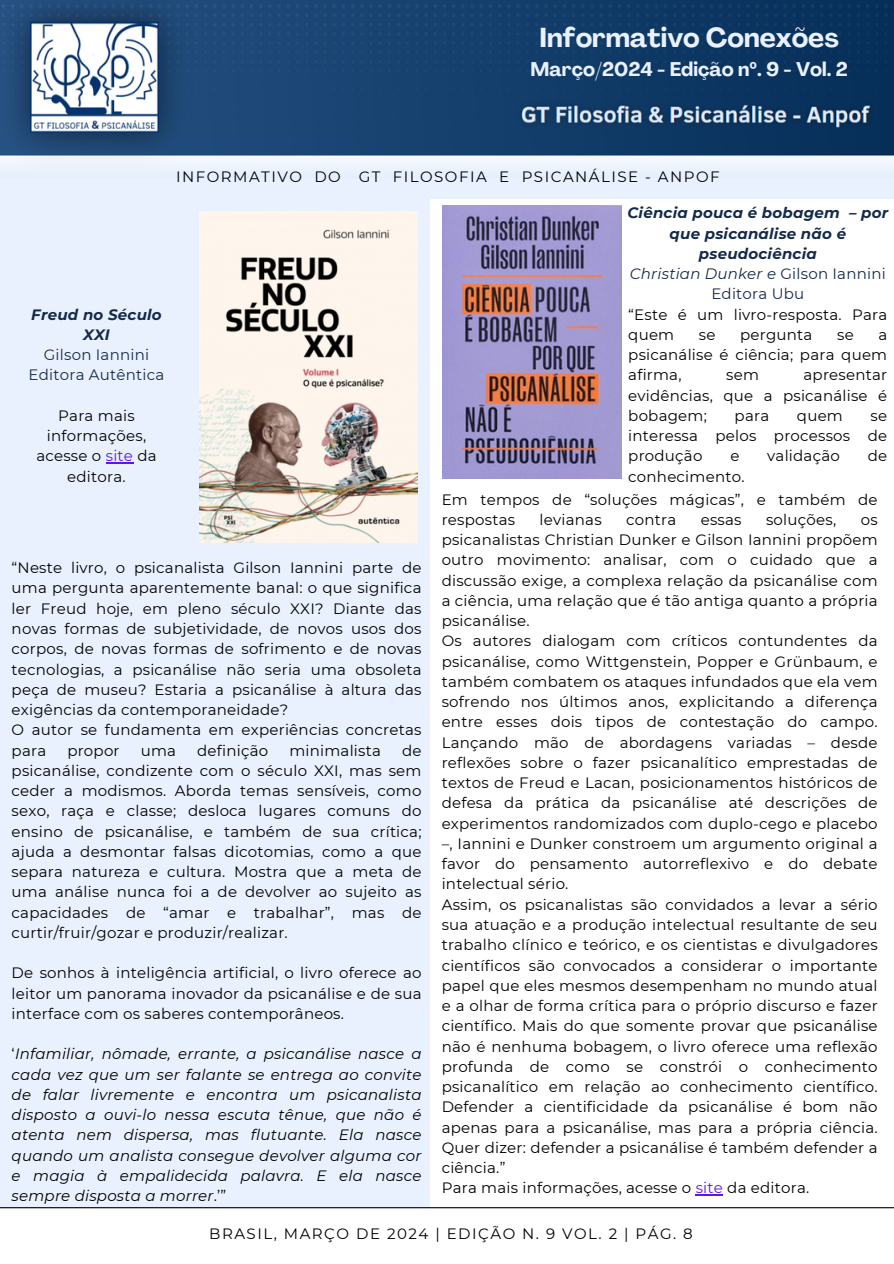
<style>
.page{position:relative;width:894px;height:1264px;background:#fff}
.page>*{position:absolute;margin:0;border:0;box-sizing:border-box;transform-origin:0 0}
.t1{font:700 27px "Agrandir";color:#eaf1fe}
.t2{font:700 19.5px "Agrandir";color:#eaf1fe}
.t3{font:15px/20.2px "Montserrat";letter-spacing:.015em;color:#000;text-align:justify}
.t4{font:italic 15px/20.2px "Montserrat";letter-spacing:.015em;color:#000;text-align:justify}
.t5{font:italic 700 15px/20.2px "Montserrat";letter-spacing:.015em;color:#142a4a;text-align:center}
.t6{font:15px "Montserrat";letter-spacing:.1em;color:#000}
.t7{font:15px/20.2px "Montserrat";letter-spacing:.015em;color:#142a4a;text-align:center}
.s1{font-family:"Noto Sans"}
.s2{color:#5e17eb}
.s3{font-weight:400}
.s4{font-weight:400;font-style:normal}
.s5{font-style:normal}
</style>
<div class="page">
<div style="left:0;top:199px;width:430px;height:1008px;background:#eaf1fe"></div>
<hr style="left:0;top:1207px;width:893px;height:1px;background:#000">
<img style="left:442px;top:205px;width:179px;height:273px">
<svg style="left:106px;top:462px;width:27px;height:1px"></svg>
<svg style="left:695px;top:1194px;width:28px;height:1px"></svg>
<img style="left:200px;top:212px;width:217px;height:331px">
<div style="left:0;top:156px;width:893px;height:43px;background:#eaf1fe"></div>
<img style="left:0;top:0;width:893px;height:160px">
<h1 class="t1" style="left:539px;top:27px;width:300px">Informativo Conexões</h1>
<h2 class="t2" style="left:530px;top:62px;width:319px">Março/2024 - Edição n<span class="s1">º</span>. 9 - Vol. 2</h2>
<p class="t6" style="left:176px;top:168px;width:545px">INFORMATIVO DO GT FILOSOFIA E PSICANÁLISE - ANPOF</p>
<p class="t5" style="left:31px;top:304px;width:132px">Freud no Século<br>XXI</p>
<p class="t7" style="left:29px;top:344px;width:137px">Gilson Iannini<br>Editora Autêntica</p>
<p class="t3" style="left:36px;top:405px;width:122px;text-align:center">Para mais informações, acesse o <span class="s2">site</span> da editora.</p>
<p class="t5" style="left:627px;top:203px;width:262px">Ciência pouca é bobagem – por que psicanálise não é pseudociência<br><span class="s3">Christian Dunker e</span> <span class="s4">Gilson Iannini<br>Editora Ubu</span></p>
<p class="t3" style="left:628px;top:304px;width:260px">“Este é um livro-resposta. Para quem</p>
<p class="t3" style="left:698px;top:324px;width:18px">se</p>
<p class="t3" style="left:740px;top:324px;width:74px">pergunta</p>
<p class="t3" style="left:836px;top:324px;width:18px">se</p>
<p class="t3" style="left:628px;top:324px;width:260px;text-indent:250px">a psicanálise é ciência; para quem afirma,</p>
<p class="t3" style="left:628px;top:365px;width:260px;text-indent:175px">apresentar evidências, que a psicanálise é bobagem;</p>
<p class="t3" style="left:726px;top:365px;width:34px">sem</p>
<p class="t3" style="left:628px;top:405px;width:260px;text-indent:242px">se interessa pelos processos de produção</p>
<p class="t3" style="left:734px;top:405px;width:36px">para</p>
<p class="t3" style="left:796px;top:405px;width:47px">quem</p>
<p class="t3" style="left:730px;top:446px;width:11px">e</p>
<p class="t3" style="left:767px;top:446px;width:74px">validação</p>
<p class="t3" style="left:867px;top:446px;width:21px">de</p>
<p class="t3" style="left:628px;top:466px;width:118px">conhecimento.</p>
<p class="t3" style="left:441px;top:489px;width:437px">Em tempos de “soluções mágicas”, e também de respostas</p>
<p class="t3" style="left:539px;top:509px;width:64px">levianas</p>
<p class="t3" style="left:626px;top:509px;width:52px">contra</p>
<p class="t3" style="left:700px;top:509px;width:42px">essas</p>
<p class="t3" style="left:765px;top:509px;width:72px">soluções,</p>
<p class="t3" style="left:441px;top:509px;width:437px;text-align:left;text-indent:419px">os psicanalistas Christian Dunker e Gilson Iannini propõem outro movimento: analisar, com o cuidado que a discussão exige, a complexa relação da psicanálise com a ciência, uma relação que é tão antiga quanto a própria psicanálise.<br>Os autores dialogam com críticos contundentes da psicanálise, como Wittgenstein, Popper e Grünbaum, e também combatem os ataques infundados que ela vem sofrendo nos últimos anos, explicitando a diferença entre esses dois tipos de contestação do campo.<br>Lançando mão de abordagens variadas – desde reflexões sobre o fazer psicanalítico emprestadas de textos de Freud e Lacan, posicionamentos históricos de defesa da prática da psicanálise até descrições de experimentos randomizados com duplo-cego e placebo –, Iannini e Dunker constroem um argumento original a favor do pensamento autorreflexivo e do debate intelectual sério.<br>Assim, os psicanalistas são convidados a levar a sério sua atuação e a produção intelectual resultante de seu trabalho clínico e teórico, e os cientistas e divulgadores científicos são convocados a considerar o importante papel que eles mesmos desempenham no mundo atual e a olhar de forma crítica para o próprio discurso e fazer científico. Mais do que somente provar que psicanálise não é nenhuma bobagem, o livro oferece uma reflexão profunda de como se constrói o conhecimento psicanalítico em relação ao conhecimento científico.<br>Defender a cientificidade da psicanálise é bom não apenas para a psicanálise, mas para a própria ciência.<br>Quer dizer: defender a psicanálise é também defender a ciência.”<br>Para mais informações, acesse o <span class="s2">site</span> da editora.</p>
<p class="t3" style="left:12px;top:557px;width:411px;text-align:left">“Neste livro, o psicanalista Gilson Iannini parte de uma pergunta aparentemente banal: o que significa ler Freud hoje, em pleno século XXI? Diante das novas formas de subjetividade, de novos usos dos corpos, de novas formas de sofrimento e de novas tecnologias, a psicanálise não seria uma obsoleta peça de museu? Estaria a psicanálise à altura das exigências da contemporaneidade?<br>O autor se fundamenta em experiências concretas para</p>
<p class="t3" style="left:67px;top:740px;width:54px">propor</p>
<p class="t3" style="left:141px;top:740px;width:37px">uma</p>
<p class="t3" style="left:197px;top:740px;width:73px">definição</p>
<p class="t3" style="left:289px;top:740px;width:93px">minimalista</p>
<p class="t3" style="left:12px;top:740px;width:411px;text-indent:390px">de psicanálise, condizente com o século XXI, mas sem ceder a modismos. Aborda temas sensíveis, como sexo, raça e classe; desloca lugares comuns do ensino de psicanálise, e também de sua crítica; ajuda a desmontar falsas dicotomias, como a que separa natureza e cultura. Mostra que a meta de uma análise nunca foi a de devolver ao sujeito as capacidades de “amar e trabalhar”, mas de curtir/fruir/gozar e produzir/realizar.</p>
<p class="t3" style="left:12px;top:962px;width:411px">De sonhos à inteligência artificial, o livro oferece ao leitor um panorama inovador da psicanálise e de sua interface com os saberes contemporâneos.</p>
<p class="t4" style="left:12px;top:1043px;width:411px"><span class="s5">‘</span>Infamiliar, nômade, errante, a psicanálise nasce a cada vez que um ser falante se entrega ao convite de falar livremente e encontra um psicanalista disposto a ouvi-lo nessa escuta tênue, que não é atenta nem dispersa, mas flutuante. Ela nasce quando um analista consegue devolver alguma cor e magia à empalidecida palavra. E ela nasce sempre disposta a morrer<span class="s5">.’”</span></p>
<p class="t6" style="left:209px;top:1224px;width:485px">BRASIL, MARÇO DE 2024 | EDIÇÃO N. 9 VOL. 2 | PÁG. 8</p>
</div>
